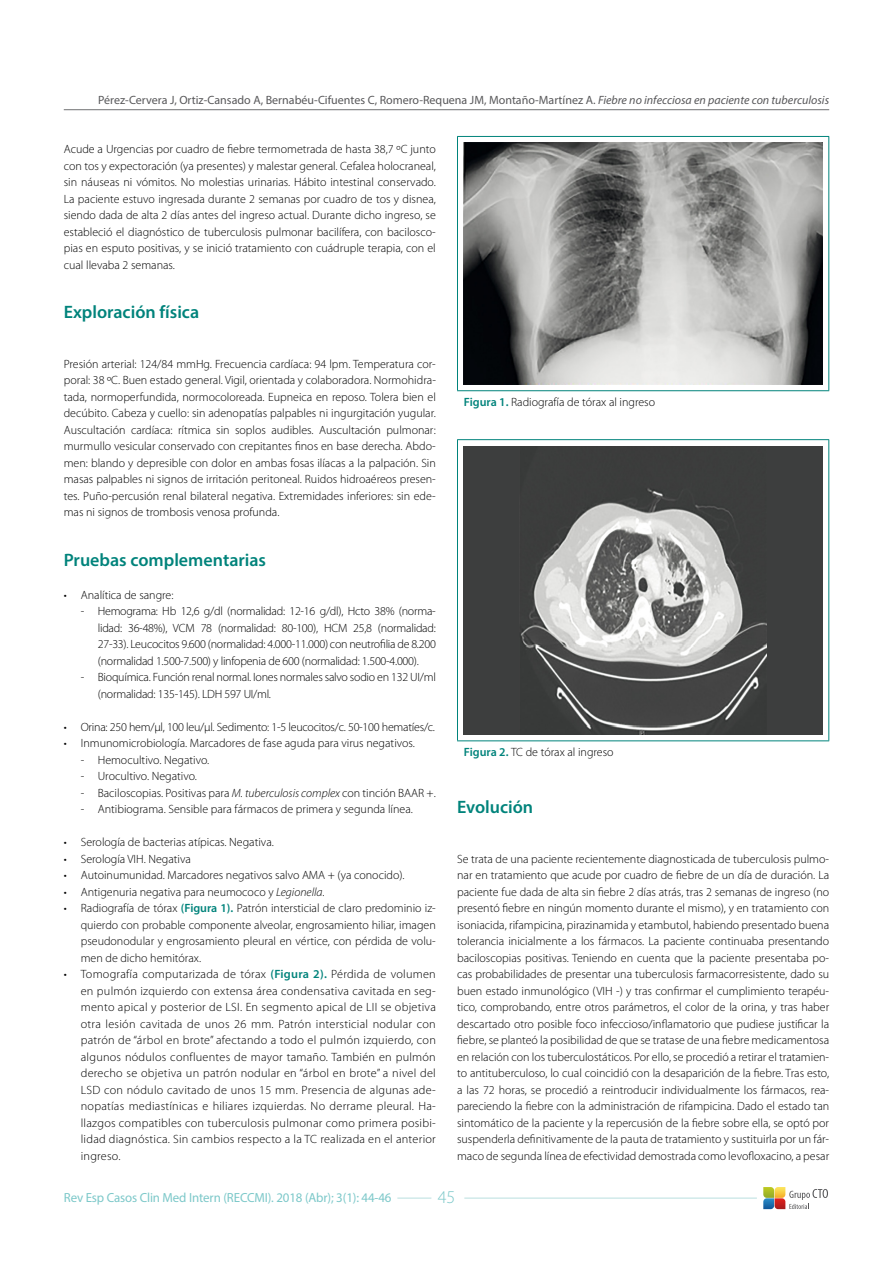
<style>
.page{position:relative;width:893px;height:1263px;background:#fff}
.page>*{position:absolute;margin:0;border:0;box-sizing:border-box;transform-origin:0 0}
.t1{font:600 18px "Myriad Pro";color:#00837b}
.t2{font:300 18px "Myriad Pro";color:#7cc8c9}
.t3{font:13.2px "Myriad Pro";letter-spacing:-.01em;color:#7cc8c9}
.t4{font:300 12px/16.5px "Myriad Pro";color:#000;text-align:justify}
.t5{font:300 12px/16.5px "Myriad Pro";letter-spacing:-.02em;color:#000}
.t6{font:12px "Myriad Pro";color:#58585a}
.s1{font-style:italic}
.s2{font-weight:600;color:#00837b}
</style>
<div class="page">
<hr style="left:64px;top:109px;width:765px;height:1px;background:#707172">
<svg style="left:763px;top:1187px;width:65px;height:22px"></svg>
<hr style="left:464px;top:1198px;width:293px;height:1px;background:#b9dfdf">
<hr style="left:397px;top:1198px;width:34px;height:1px;background:#b9dfdf">
<hr style="left:457px;top:136px;width:372px;height:1px;background:#00837b">
<hr style="left:457px;top:137px;width:1px;height:253px;background:#00837b">
<hr style="left:828px;top:137px;width:1px;height:253px;background:#00837b">
<hr style="left:457px;top:390px;width:372px;height:1px;background:#00837b">
<img style="left:463px;top:143px;width:360px;height:242px">
<hr style="left:457px;top:439px;width:372px;height:1px;background:#00837b">
<hr style="left:457px;top:440px;width:1px;height:300px;background:#00837b">
<hr style="left:828px;top:440px;width:1px;height:300px;background:#00837b">
<hr style="left:457px;top:740px;width:372px;height:1px;background:#00837b">
<div style="left:463px;top:446px;width:360px;height:289px;background:#3d3e3e"></div>
<img style="left:521px;top:488px;width:246px;height:247px">
<p class="t6" style="left:98px;top:92px;width:732px">Pérez-Cervera J, Ortiz-Cansado A, Bernabéu-Cifuentes C, Romero-Requena JM, Montaño-Martínez A. <span class="s1">Fiebre no infecciosa en paciente con tuberculosis</span></p>
<p class="t4" style="left:64px;top:141px;width:374px">Acude a Urgencias por cuadro de fiebre termometrada de hasta 38,7 ºC junto con tos y expectoración (ya presentes) y malestar general. Cefalea holocraneal, sin náuseas ni vómitos. No molestias urinarias. Hábito intestinal conservado.<br>La paciente estuvo ingresada durante 2 semanas por cuadro de tos y disnea, siendo dada de alta 2 días antes del ingreso actual. Durante dicho ingreso, se estableció el diagnóstico de tuberculosis pulmonar bacilífera, con bacilosco&shy;pias en esputo positivas, y se inició tratamiento con cuádruple terapia, con el cual llevaba 2 semanas.</p>
<h1 class="t1" style="left:64px;top:301px;width:137px">Exploración física</h1>
<p class="t4" style="left:64px;top:355px;width:374px">Presión arterial: 124/84 mmHg. Frecuencia cardíaca: 94 lpm. Temperatura cor&shy;poral: 38 ºC. Buen estado general. Vigil, orientada y colaboradora. Normohidra&shy;tada, normoperfundida, normocoloreada. Eupneica en reposo. Tolera bien el decúbito. Cabeza y cuello: sin adenopatías palpables ni ingurgitación yugular.<br>Auscultación cardíaca: rítmica sin soplos audibles. Auscultación pulmonar: murmullo vesicular conservado con crepitantes finos en base derecha. Abdo&shy;men: blando y depresible con dolor en ambas fosas ilíacas a la palpación. Sin masas palpables ni signos de irritación peritoneal. Ruidos hidroaéreos presen&shy;tes. Puño-percusión renal bilateral negativa. Extremidades inferiores: sin ede&shy;mas ni signos de trombosis venosa profunda.</p>
<h1 class="t1" style="left:64px;top:548px;width:204px">Pruebas complementarias</h1>
<p class="t4" style="left:64px;top:586px;width:111px">• Analítica de sangre:</p>
<p class="t4" style="left:98px;top:603px;width:340px;text-indent:-17px">- Hemograma: Hb 12,6 g/dl (normalidad: 12-16 g/dl), Hcto 38% (norma&shy;lidad: 36-48%), VCM 78 (normalidad: 80-100), HCM 25,8 (normalidad:<br>27-33). Leucocitos 9.600 (normalidad: 4.000-11.000) con neutrofilia de 8.200 (normalidad 1.500-7.500) y linfopenia de 600 (normalidad: 1.500-4.000).</p>
<p class="t5" style="left:98px;top:669px;width:340px;text-indent:-17px">- Bioquímica. Función renal normal. Iones normales salvo sodio en 132 UI/ml (normalidad: 135-145). LDH 597 UI/ml.</p>
<p class="t5" style="left:64px;top:718px;width:373px">• Orina: 250 hem/μl, 100 leu/μl. Sedimento: 1-5 leucocitos/c. 50-100 hematíes/c.</p>
<p class="t4" style="left:64px;top:735px;width:353px">• Inmunomicrobiología. Marcadores de fase aguda para virus negativos.</p>
<p class="t4" style="left:81px;top:751px;width:130px">- Hemocultivo. Negativo.</p>
<p class="t4" style="left:81px;top:768px;width:118px">- Urocultivo. Negativo.</p>
<p class="t4" style="left:81px;top:784px;width:357px">- Baciloscopias. Positivas para <span class="s1">M. tuberculosis complex</span> con tinción BAAR +.</p>
<p class="t4" style="left:81px;top:801px;width:334px">- Antibiograma. Sensible para fármacos de primera y segunda línea.</p>
<p class="t4" style="left:64px;top:834px;width:212px">• Serología de bacterias atípicas. Negativa.</p>
<p class="t4" style="left:64px;top:850px;width:129px">• Serología VIH. Negativa</p>
<p class="t4" style="left:64px;top:867px;width:342px">• Autoinumunidad. Marcadores negativos salvo AMA + (ya conocido).</p>
<p class="t4" style="left:64px;top:883px;width:263px">• Antigenuria negativa para neumococo y <span class="s1">Legionella.</span></p>
<p class="t4" style="left:81px;top:900px;width:357px;text-indent:-17px">• Radiografía de tórax <span class="s2">(Figura 1).</span> Patrón intersticial de claro predominio iz&shy;quierdo con probable componente alveolar, engrosamiento hiliar, imagen pseudonodular y engrosamiento pleural en vértice, con pérdida de volu&shy;men de dicho hemitórax.</p>
<p class="t4" style="left:81px;top:966px;width:357px;text-indent:-17px">• Tomografía computarizada de tórax <span class="s2">(Figura 2).</span> Pérdida de volumen en pulmón izquierdo con extensa área condensativa cavitada en seg&shy;mento apical y posterior de LSI. En segmento apical de LII se objetiva otra lesión cavitada de unos 26 mm. Patrón intersticial nodular con patrón de “árbol en brote” afectando a todo el pulmón izquierdo, con algunos nódulos confluentes de mayor tamaño. También en pulmón derecho se objetiva un patrón nodular en “árbol en brote” a nivel del LSD con nódulo cavitado de unos 15 mm. Presencia de algunas ade&shy;nopatías mediastínicas e hiliares izquierdas. No derrame pleural. Ha&shy;llazgos compatibles con tuberculosis pulmonar como primera posibi&shy;lidad diagnóstica. Sin cambios respecto a la TC realizada en el anterior ingreso.</p>
<p class="t4" style="left:464px;top:394px;width:193px"><span class="s2">Figura 1.</span> Radiografía de tórax al ingreso</p>
<p class="t4" style="left:464px;top:744px;width:151px"><span class="s2">Figura 2.</span> TC de tórax al ingreso</p>
<h1 class="t1" style="left:457px;top:796px;width:78px">Evolución</h1>
<p class="t4" style="left:457px;top:850px;width:374px">Se trata de una paciente recientemente diagnosticada de tuberculosis pulmo&shy;nar en tratamiento que acude por cuadro de fiebre de un día de duración. La paciente fue dada de alta sin fiebre 2 días atrás, tras 2 semanas de ingreso (no presentó fiebre en ningún momento durante el mismo), y en tratamiento con isoniacida, rifampicina, pirazinamida y etambutol, habiendo presentado buena tolerancia inicialmente a los fármacos. La paciente continuaba presentando baciloscopias positivas. Teniendo en cuenta que la paciente presentaba po&shy;cas probabilidades de presentar una tuberculosis farmacorresistente, dado su buen estado inmunológico (VIH -) y tras confirmar el cumplimiento terapéu&shy;tico, comprobando, entre otros parámetros, el color de la orina, y tras haber descartado otro posible foco infeccioso/inflamatorio que pudiese justificar la fiebre, se planteó la posibilidad de que se tratase de una fiebre medicamentosa en relación con los tuberculostáticos. Por ello, se procedió a retirar el tratamien&shy;to antituberculoso, lo cual coincidió con la desaparición de la fiebre. Tras esto, a las 72 horas, se procedió a reintroducir individualmente los fármacos, rea&shy;pareciendo la fiebre con la administración de rifampicina. Dado el estado tan sintomático de la paciente y la repercusión de la fiebre sobre ella, se optó por suspenderla definitivamente de la pauta de tratamiento y sustituirla por un fár&shy;maco de segunda línea de efectividad demostrada como levofloxacino, a pesar</p>
<p class="t3" style="left:64px;top:1189px;width:329px">Rev Esp Casos Clin Med Intern (RECCMI). 2018 (Abr); 3(1): 44-46</p>
<h1 class="t2" style="left:438px;top:1187px;width:19px">45</h1>
</div>
